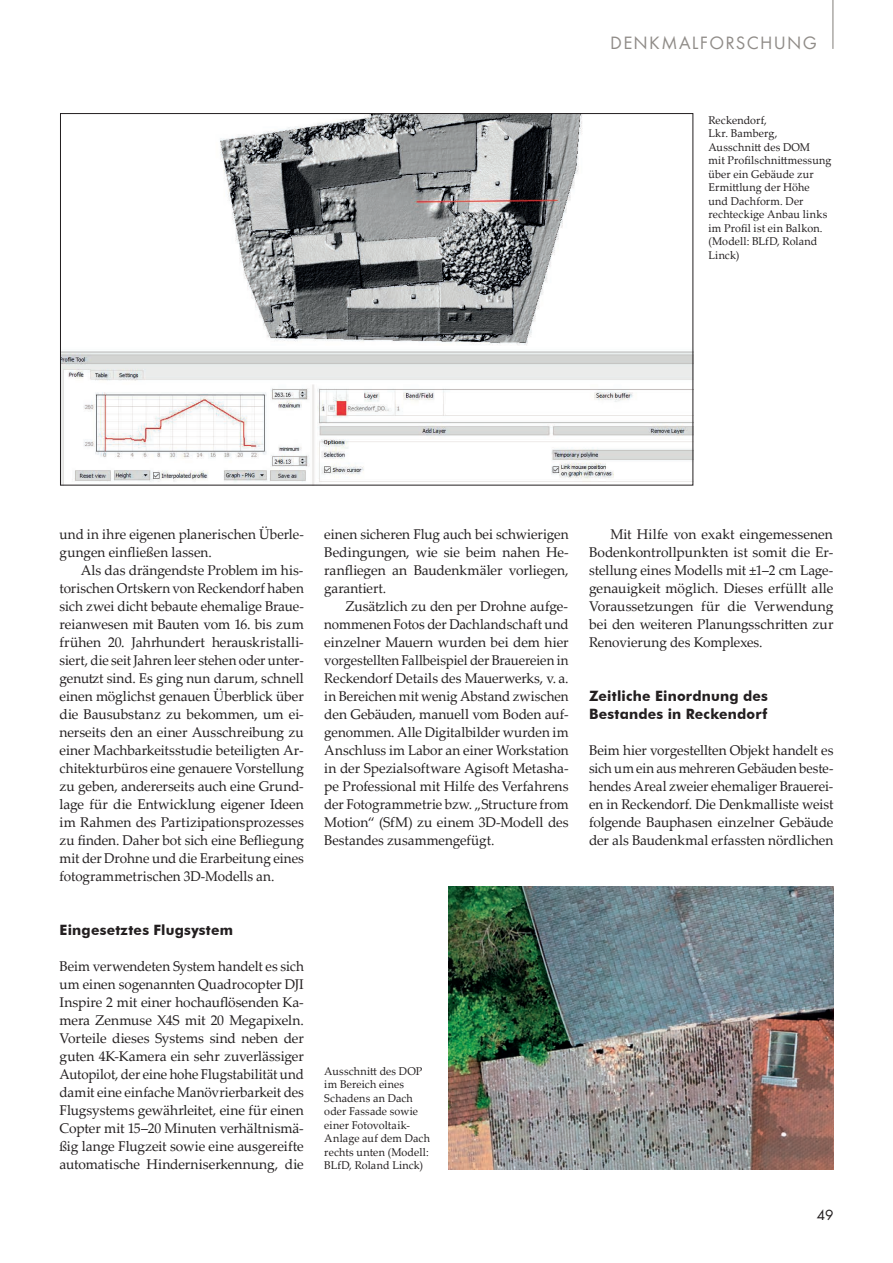
<style>
.page{position:relative;width:893px;height:1263px;background:#fff}
.page>*{position:absolute;margin:0;border:0;box-sizing:border-box;transform-origin:0 0}
.t1{font:16.5px "Futura ND Book";letter-spacing:.085em;color:#908c88}
.t2{font:700 14.25px/18px "Futura BT";letter-spacing:.015em;color:#231f20}
.t3{font:14.1px/18px "Palatino Linotype";color:#231f20;text-align:justify}
.t4{font:14.1px/18px "Palatino Linotype";color:#231f20;scale:.96 1}
.t5{font:13.5px "Futura ND Book";color:#231f20}
.t6{font:11.25px/13.5px "Palatino Linotype";letter-spacing:.015em;color:#231f20;scale:.96 1}
</style>
<div class="page">
<hr style="left:832px;top:0;width:1px;height:49px;background:#908c88">
<img style="left:62px;top:115px;width:629px;height:368px">
<img style="left:448px;top:886px;width:385px;height:283px">
<p class="t1" style="left:610px;top:32px;width:13px">DEN</p>
<p class="t1" style="left:649px;top:32px;width:100px">KMALFORSCH</p>
<p class="t1" style="left:774px;top:32px;width:45px">UNG</p>
<p class="t6" style="left:708px;top:113px;width:130px">Reckendorf,<br>Lkr. Bamberg,<br>Ausschnitt des DOM<br>mit Profilschnittmessung über ein Gebäude zur<br>Ermittlung der Höhe und Dachform. Der rechteckige Anbau links im Profil ist ein Balkon. (Modell: BLfD, Roland<br>Linck)</p>
<p class="t4" style="left:60px;top:525px;width:256px">und in ihre eigenen planerischen Überle&shy;gungen einfließen lassen.</p>
<p class="t3" style="left:60px;top:561px;width:246px;text-indent:21px">Als das drängendste Problem im his&shy;torischen Ortskern von Reckendorf haben sich zwei dicht bebaute ehemalige Braue&shy;reianwesen mit Bauten vom 16. bis zum frühen 20. Jahrhundert herauskristalli&shy;siert, die seit Jahren leer stehen oder unter&shy;genutzt sind. Es ging nun darum, schnell einen möglichst genauen Überblick über die Bausubstanz zu bekommen, um ei&shy;nerseits den an einer Ausschreibung zu einer Machbarkeitsstudie beteiligten Ar&shy;chitekturbüros eine genauere Vorstellung zu geben, andererseits auch eine Grund&shy;lage für die Entwicklung eigener Ideen im Rahmen des Partizipationsprozesses zu finden. Daher bot sich eine Befliegung mit der Drohne und die Erarbeitung eines fotogrammetrischen 3D-Modells an.</p>
<p class="t2" style="left:60px;top:921px;width:175px">Eingesetztes Flugsystem</p>
<p class="t4" style="left:60px;top:957px;width:256px;text-align:justify">Beim verwendeten System handelt es sich um einen sogenannten Quadrocopter DJI Inspire 2 mit einer hochauflösenden Ka&shy;mera Zenmuse X4S mit 20 Megapixeln.<br>Vorteile dieses Systems sind neben der guten 4K-Kamera ein sehr zuverlässiger Autopilot, der eine hohe Flugstabilität und damit eine einfache Manövrierbarkeit des Flugsystems gewährleitet, eine für einen Copter mit 15–20 Minuten verhältnismä&shy;ßig lange Flugzeit sowie eine ausgereifte automatische Hinderniserkennung, die</p>
<p class="t3" style="left:324px;top:525px;width:246px">einen sicheren Flug auch bei schwierigen Bedingungen, wie sie beim nahen He&shy;ranfliegen an Baudenkmäler vorliegen, garantiert.</p>
<p class="t3" style="left:324px;top:597px;width:246px;text-indent:21px">Zusätzlich zu den per Drohne aufge&shy;nommenen Fotos der Dachlandschaft und einzelner Mauern wurden bei dem hier vorgestellten Fallbeispiel der Brauereien in Reckendorf Details des Mauerwerks, v. a. in Bereichen mit wenig Abstand zwischen den Gebäuden, manuell vom Boden auf&shy;genommen. Alle Digitalbilder wurden im Anschluss im Labor an einer Workstation in der Spezialsoftware Agisoft Metasha&shy;pe Professional mit Hilfe des Verfahrens der Fotogrammetrie bzw. „Structure from Motion“ (SfM) zu einem 3D-Modell des Bestandes zusammengefügt.</p>
<p class="t3" style="left:589px;top:525px;width:246px;text-indent:21px">Mit Hilfe von exakt eingemessenen Bodenkontrollpunkten ist somit die Er&shy;stellung eines Modells mit ±1–2 cm Lage&shy;genauigkeit möglich. Dieses erfüllt alle Voraussetzungen für die Verwendung bei den weiteren Planungsschritten zur Renovierung des Komplexes.</p>
<p class="t2" style="left:589px;top:687px;width:180px">Zeitliche Einordnung des<br>Bestandes in Reckendorf</p>
<p class="t3" style="left:589px;top:741px;width:246px">Beim hier vorgestellten Objekt handelt es sich um ein aus mehreren Gebäuden beste&shy;hendes Areal zweier ehemaliger Brauerei&shy;en in Reckendorf. Die Denkmalliste weist folgende Bauphasen einzelner Gebäude der als Baudenkmal erfassten nördlichen</p>
<p class="t6" style="left:324px;top:1064px;width:112px">Ausschnitt des DOP im Bereich eines<br>Schadens an Dach oder Fassade sowie einer Fotovoltaik-<br>Anlage auf dem Dach rechts unten (Modell:<br>BLfD, Roland Linck)</p>
<p class="t5" style="left:817px;top:1207px;width:18px">49</p>
</div>
